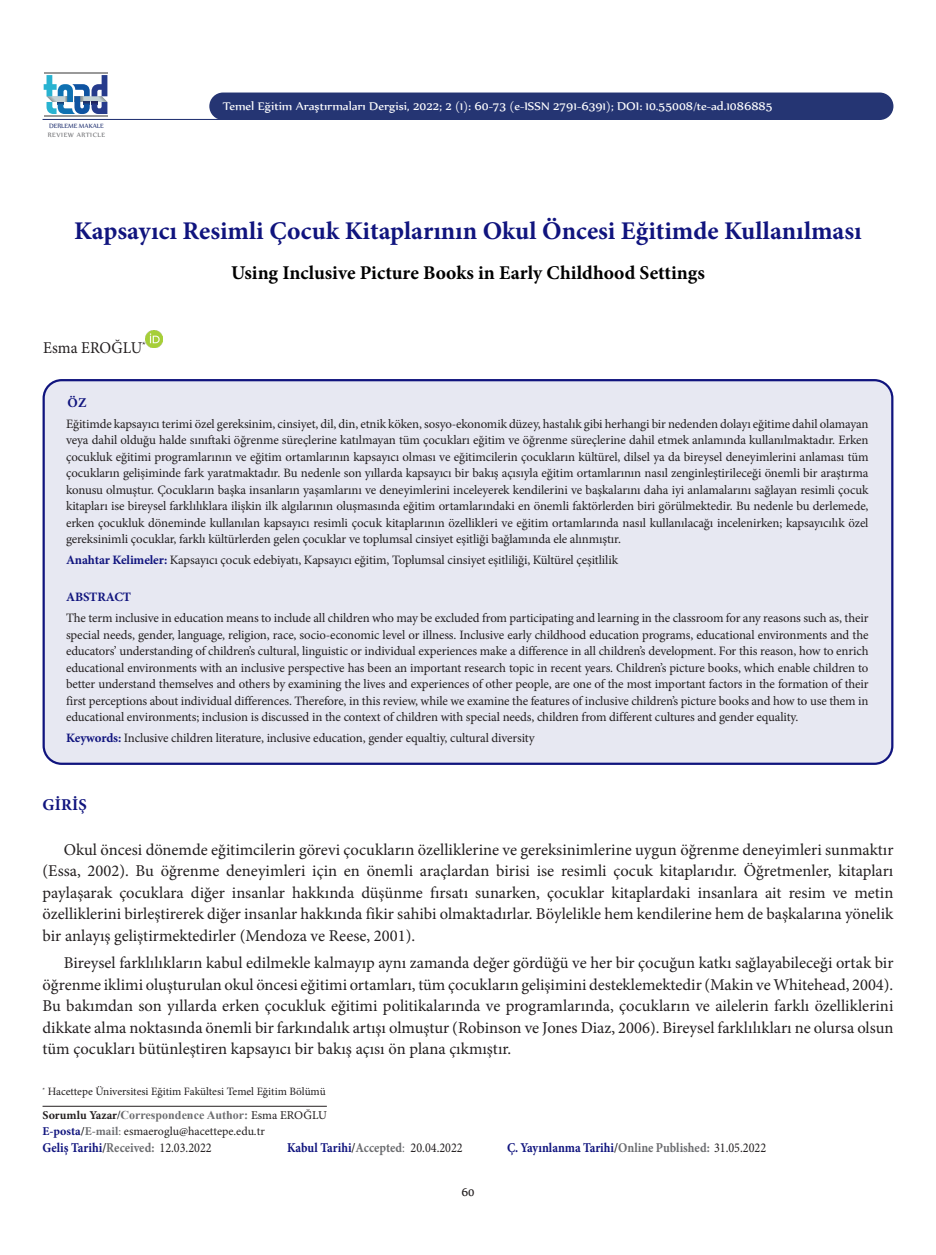
<style>
.page{position:relative;width:936px;height:1255px;background:#fff}
.page>*{position:absolute;margin:0;border:0;box-sizing:border-box;transform-origin:0 0}
.t1{font:700 25.5px "Minion Pro";color:#10147e}
.H1_1{font:700 19.5px "Minion Pro";color:#000}
.Mnormal{font:16.5px/21.5px "Minion Pro";color:#231f20;text-align:justify}
.author{font:16.5px "Minion Pro";color:#231f20;scale:.95 1}
.t2{font:700 16.5px "Minion Pro";letter-spacing:.01em;color:#10147e}
.TabloTxt{font:700 13.5px "Minion Pro";color:#10147e;scale:.9 1}
.t3{font:13.5px "Nyala";color:#fff;scale:1.08 1}
.t4{font:13.5px "Nyala";color:#231f20}
.AbstractH{font:700 13.5px "Minion Pro";color:#10147e}
.AbstractTxtTR{font:12.9px/16.5px "Minion Pro";letter-spacing:-.01em;color:#231f20;text-align:justify}
.AbstractTxtTR-2{font:700 12.9px "Minion Pro";letter-spacing:-.01em;color:#10147e}
.authorCorresponding{font:700 12px "Times New Roman";color:#6c6d70}
.authorDetayContact{font:12px "Minion Pro";color:#231f20}
.authorDetay{font:11.25px "Minion Pro";color:#231f20}
.t5{font:7.5px "Nyala";color:#253573}
.t6{font:7.5px "Nyala";letter-spacing:.08em;color:#6c6d70}
.s1{font-weight:700;color:#10147e}
.s2{font-family:"Minion Pro";color:#231f20}
.s3{color:#231f20}
.s4{font-family:"Minion Pro";font-weight:400;color:#231f20}
.s5{font-weight:700}
.s6{font-weight:700;color:#6c6d70}
.s7{color:#6c6d70}
.s8{font-weight:400;color:#231f20}
.s9{font-weight:400;color:#6c6d70}
</style>
<div class="page">
<div style="left:209px;top:92px;width:684px;height:28px;background:#253573;border-radius:14px"></div>
<hr style="left:43px;top:119px;width:577px;height:1px;background:#253573">
<hr style="left:44px;top:116px;width:63px;height:1px;background:#999">
<hr style="left:44px;top:73px;width:63px;height:1px;background:#999">
<svg style="left:44px;top:75px;width:63px;height:39px"></svg>
<img style="left:146px;top:330px;width:17px;height:17px">
<hr style="left:43px;top:1105px;width:284px;height:1px;background:#231f20">
<div style="left:44px;top:380px;width:848px;height:383px;background:#e7e8f2;border-radius:18px"></div>
<div style="left:43px;top:379px;width:850px;height:386px;border:2px solid #10147e;border-radius:18px"></div>
<p class="t5" style="left:49px;top:121px;width:56px">DERLEME MAKALE</p>
<p class="t6" style="left:48px;top:130px;width:59px">REVIEW ARTICLE</p>
<p class="t3" style="left:223px;top:97px;width:510px">Temel Eğitim Araştırmaları Dergisi, 2022; 2 (1): 60-73 (e-ISSN 2791-6391); DOI: 10.55008/te-ad.1086885</p>
<h1 class="t1" style="left:74px;top:213px;width:788px">Kapsayıcı Resimli Çocuk Kitaplarının Okul Öncesi Eğitimde Kullanılması</h1>
<p class="H1_1" style="left:231px;top:259px;width:475px">Using Inclusive Picture Books in Early Childhood Settings</p>
<p class="author" style="left:43px;top:337px;width:110px">Esma EROĞLU<sup>*</sup></p>
<p class="AbstractH" style="left:68px;top:393px;width:20px">ÖZ</p>
<p class="AbstractTxtTR" style="left:66px;top:415px;width:804px">Eğitimde kapsayıcı terimi özel gereksinim, cinsiyet, dil, din, etnik köken, sosyo-ekonomik düzey, hastalık gibi herhangi bir nedenden dolayı eğitime dahil olamayan veya dahil olduğu halde sınıftaki öğrenme süreçlerine katılmayan tüm çocukları eğitim ve öğrenme süreçlerine dahil etmek anlamında kullanılmaktadır. Erken çocukluk eğitimi programlarının ve eğitim ortamlarının kapsayıcı olması ve eğitimcilerin çocukların kültürel, dilsel ya da bireysel deneyimlerini anlaması tüm çocukların gelişiminde fark yaratmaktadır. Bu nedenle son yıllarda kapsayıcı bir bakış açısıyla eğitim ortamlarının nasıl zenginleştirileceği önemli bir araştırma konusu olmuştur. Çocukların başka insanların yaşamlarını ve deneyimlerini inceleyerek kendilerini ve başkalarını daha iyi anlamalarını sağlayan resimli çocuk kitapları ise bireysel farklılıklara ilişkin ilk algılarının oluşmasında eğitim ortamlarındaki en önemli faktörlerden biri görülmektedir. Bu nedenle bu derlemede, erken çocukluk döneminde kullanılan kapsayıcı resimli çocuk kitaplarının özellikleri ve eğitim ortamlarında nasıl kullanılacağı incelenirken; kapsayıcılık özel gereksinimli çocuklar, farklı kültürlerden gelen çocuklar ve toplumsal cinsiyet eşitliği bağlamında ele alınmıştır.</p>
<p class="AbstractTxtTR" style="left:66px;top:551px;width:553px"><span class="s1">Anahtar Kelimeler:</span> Kapsayıcı çocuk edebiyatı, Kapsayıcı eğitim, Toplumsal cinsiyet eşitliliği, Kültürel çeşitlilik</p>
<p class="AbstractTxtTR-2" style="left:66px;top:588px;width:67px">ABSTRACT</p>
<p class="AbstractTxtTR" style="left:66px;top:609px;width:804px">The term inclusive in education means to include all children who may be excluded from participating and learning in the classroom for any reasons such as, their special needs, gender, language, religion, race, socio-economic level or illness. Inclusive early childhood education programs, educational environments and the educators’ understanding of children’s cultural, linguistic or individual experiences make a difference in all children’s development. For this reason, how to enrich educational environments with an inclusive perspective has been an important research topic in recent years. Children’s picture books, which enable children to better understand themselves and others by examining the lives and experiences of other people, are one of the most important factors in the formation of their first perceptions about individual differences. Therefore, in this review, while we examine the features of inclusive children’s picture books and how to use them in educational environments; inclusion is discussed in the context of children with special needs, children from different cultures and gender equality.</p>
<p class="AbstractTxtTR" style="left:66px;top:729px;width:470px"><span class="s1">Keywords:</span> Inclusive children literature, inclusive education, gender equaltiy, cultural diversity</p>
<h2 class="t2" style="left:43px;top:792px;width:46px">GİRİŞ</h2>
<p class="Mnormal" style="left:43px;top:838px;width:852px;text-indent:21px">Okul öncesi dönemde eğitimcilerin görevi çocukların özelliklerine ve gereksinimlerine uygun öğrenme deneyimleri sunmaktır (Essa, 2002). Bu öğrenme deneyimleri için en önemli araçlardan birisi ise resimli çocuk kitaplarıdır. Öğretmenler, kitapları paylaşarak çocuklara diğer insanlar hakkında düşünme fırsatı sunarken, çocuklar kitaplardaki insanlara ait resim ve metin özelliklerini birleştirerek diğer insanlar hakkında fikir sahibi olmaktadırlar. Böylelikle hem kendilerine hem de başkalarına yönelik bir anlayış geliştirmektedirler (Mendoza ve Reese, 2001).</p>
<p class="Mnormal" style="left:43px;top:952px;width:852px;text-indent:21px">Bireysel farklılıkların kabul edilmekle kalmayıp aynı zamanda değer gördüğü ve her bir çocuğun katkı sağlayabileceği ortak bir öğrenme iklimi oluşturulan okul öncesi eğitimi ortamları, tüm çocukların gelişimini desteklemektedir (Makin ve Whitehead, 2004).<br>Bu bakımdan son yıllarda erken çocukluk eğitimi politikalarında ve programlarında, çocukların ve ailelerin farklı özelliklerini dikkate alma noktasında önemli bir farkındalık artışı olmuştur (Robinson ve Jones Diaz, 2006). Bireysel farklılıkları ne olursa olsun tüm çocukları bütünleştiren kapsayıcı bir bakış açısı ön plana çıkmıştır.</p>
<p class="authorDetay" style="left:43px;top:1084px;width:284px"><sup>*</sup> Hacettepe Üniversitesi Eğitim Fakültesi Temel Eğitim Bölümü</p>
<p class="authorCorresponding" style="left:43px;top:1106px;width:286px"><span class="s2">Sorumlu Yazar</span><span class="s3">/</span>Correspondence Author: <span class="s4">Esma EROĞLU</span></p>
<p class="authorDetayContact" style="left:43px;top:1122px;width:224px"><span class="s1">E-posta</span><span class="s5">/</span><span class="s6">E-mail</span><span class="s7">:</span> esmaeroglu@hacettepe.edu.tr</p>
<p class="TabloTxt" style="left:43px;top:1138px;width:189px">Geliş Tarihi<span class="s3">/</span><span class="s7">Received:</span> <span class="s8">12.03.2022</span></p>
<p class="TabloTxt" style="left:287px;top:1138px;width:197px">Kabul Tarihi<span class="s3">/</span><span class="s7">Accepted</span><span class="s9">:</span> <span class="s8">20.04.2022</span></p>
<p class="TabloTxt" style="left:507px;top:1138px;width:289px">Ç. Yayınlanma Tarihi<span class="s3">/</span><span class="s7">Online Published:</span> <span class="s8">31.05.2022</span></p>
<p class="t4" style="left:461px;top:1183px;width:15px">60</p>
</div>
